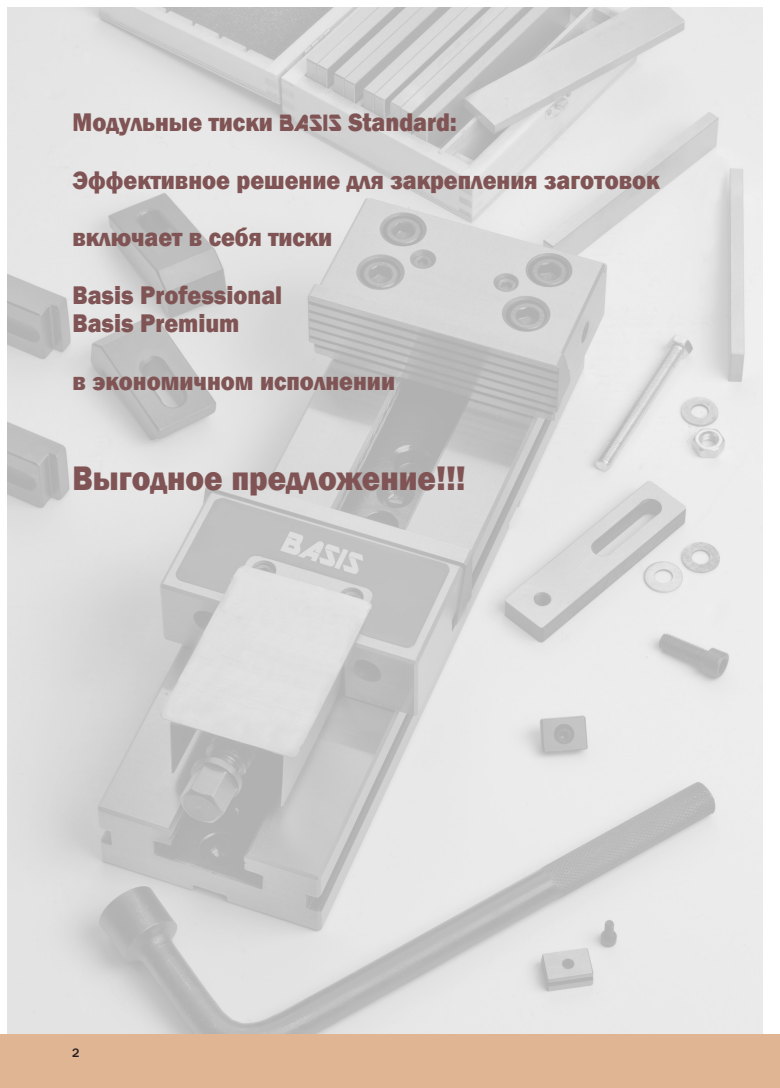
<style>
.page{position:relative;width:780px;height:1088px;background:#fff}
.page>*{position:absolute;margin:0;border:0;box-sizing:border-box;transform-origin:0 0}
.t1{font:800 35px "Franklin Gothic";color:#805454;scale:.9 1}
.t2{font:800 26.25px/57.5px "Franklin Gothic";color:#805454;scale:.9 1}
.t3{font:500 12.5px "Franklin Gothic";color:#231f20}
.s1{font-family:"ARDESTINE";font-weight:400}
</style>
<div class="page">
<img style="left:7px;top:7px;width:755px;height:1027px">
<div style="left:0;top:1034px;width:780px;height:53px;background:#e0b593"></div>
<p class="t2" style="left:72px;top:94px;width:653px">Модульные тиски <span class="s1">BASIS</span> Standard:<br>Эффективное решение для закрепления заготовок включает в себя тиски<br>Basis Professional</p>
<p class="t2" style="left:72px;top:295px;width:360px">Basis Premium<br>в экономичном исполнении</p>
<h1 class="t1" style="left:72px;top:455px;width:438px">Выгодное предложение!!!</h1>
<p class="t3" style="left:72px;top:1045px;width:9px">2</p>
</div>
